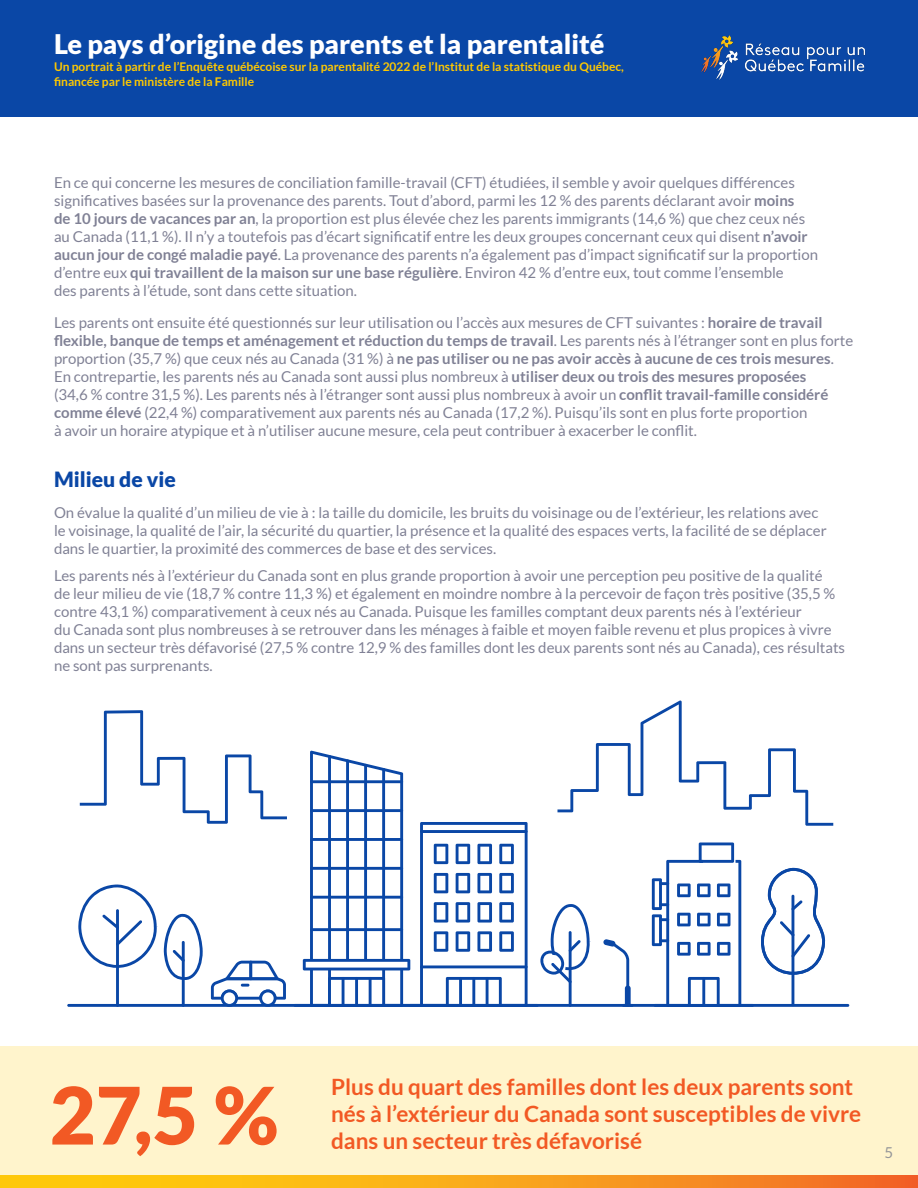
<style>
.page{position:relative;width:918px;height:1188px;background:#fff}
.page>*{position:absolute;margin:0;border:0;box-sizing:border-box;transform-origin:0 0}
.Citation{font:900 79.2px "Lato";color:#f25924}
.t1{font:900 27px "Lato";color:#fff}
.Citation-2{font:700 22.5px/27px "Lato";color:#f25924}
.t2{font:900 21px "Lato";color:#0a47a6}
.Texte_courant{font:15px/18px "Lato";color:#808195}
.t3{font:15px "Lato";color:#939598}
.t4{font:700 12px/15px "Lato";color:#ffc900}
.s1{font-weight:700}
</style>
<div class="page">
<div style="left:0;top:1047px;width:918px;height:141px;background:#fff4cc"></div>
<svg style="left:0;top:1175px;width:918px;height:13px"></svg>
<div style="left:0;top:0;width:918px;height:117px;background:#0a47a6"></div>
<img style="left:701px;top:35px;width:165px;height:45px">
<hr style="left:792px;top:895px;width:2px;height:111px;background:#0a47a6">
<svg style="left:761px;top:868px;width:65px;height:108px"></svg>
<hr style="left:182px;top:941px;width:3px;height:66px;background:#0a47a6">
<svg style="left:164px;top:914px;width:39px;height:67px"></svg>
<svg style="left:420px;top:822px;width:108px;height:182px"></svg>
<hr style="left:459px;top:977px;width:3px;height:30px;background:#0a47a6">
<hr style="left:486px;top:977px;width:3px;height:30px;background:#0a47a6">
<hr style="left:472px;top:977px;width:3px;height:30px;background:#0a47a6">
<svg style="left:303px;top:751px;width:107px;height:253px"></svg>
<hr style="left:342px;top:977px;width:2px;height:30px;background:#0a47a6">
<hr style="left:369px;top:977px;width:3px;height:30px;background:#0a47a6">
<hr style="left:355px;top:977px;width:3px;height:30px;background:#0a47a6">
<hr style="left:116px;top:909px;width:3px;height:98px;background:#0a47a6">
<svg style="left:78px;top:885px;width:79px;height:83px"></svg>
<hr style="left:569px;top:931px;width:3px;height:76px;background:#0a47a6">
<svg style="left:540px;top:904px;width:50px;height:79px"></svg>
<hr style="left:67px;top:1004px;width:782px;height:3px;background:#0a47a6">
<svg style="left:211px;top:961px;width:76px;height:46px"></svg>
<svg style="left:557px;top:700px;width:276px;height:126px"></svg>
<svg style="left:80px;top:710px;width:207px;height:114px"></svg>
<svg style="left:603px;top:939px;width:31px;height:68px"></svg>
<svg style="left:652px;top:843px;width:89px;height:164px"></svg>
<p class="t1" style="left:54px;top:28px;width:552px">Le pays d’origine des parents et la parentalité</p>
<p class="t4" style="left:54px;top:59px;width:571px">Un portrait à partir de l’Enquête québécoise sur la parentalité 2022 de l’Institut de la statistique du Québec, financée par le ministère de la Famille</p>
<p class="Texte_courant" style="left:54px;top:174px;width:766px">En ce qui concerne les mesures de conciliation famille-travail (CFT) étudiées, il semble y avoir quelques différences significatives basées sur la provenance des parents. Tout d’abord, parmi les 12 % des parents déclarant avoir <span class="s1">moins<br>de 10 jours de vacances par an</span>, la proportion est plus élevée chez les parents immigrants (14,6 %) que chez ceux nés au Canada (11,1 %). Il n’y a toutefois pas d’écart significatif entre les deux groupes concernant ceux qui disent <span class="s1">n’avoir aucun jour de congé maladie payé</span>. La provenance des parents n’a également pas d’impact significatif sur la proportion d’entre eux <span class="s1">qui travaillent de la maison sur une base régulière</span>. Environ 42 % d’entre eux, tout comme l’ensemble<br>des parents à l’étude, sont dans cette situation.</p>
<p class="Texte_courant" style="left:54px;top:313px;width:801px">Les parents ont ensuite été questionnés sur leur utilisation ou l’accès aux mesures de CFT suivantes : <span class="s1">horaire de travail flexible, banque de temps et aménagement et réduction du temps de travail</span>. Les parents nés à l’étranger sont en plus forte proportion (35,7 %) que ceux nés au Canada (31 %) à <span class="s1">ne pas utiliser ou ne pas avoir accès à aucune de ces trois mesures</span>.<br>En contrepartie, les parents nés au Canada sont aussi plus nombreux à <span class="s1">utiliser deux ou trois des mesures proposées<br></span>(34,6 % contre 31,5 %). Les parents nés à l’étranger sont aussi plus nombreux à avoir un <span class="s1">conflit travail-famille considéré comme élevé</span> (22,4 %) comparativement aux parents nés au Canada (17,2 %). Puisqu’ils sont en plus forte proportion<br>à avoir un horaire atypique et à n’utiliser aucune mesure, cela peut contribuer à exacerber le conflit.</p>
<p class="t2" style="left:54px;top:467px;width:124px">Milieu de vie</p>
<p class="Texte_courant" style="left:54px;top:504px;width:774px">On évalue la qualité d’un milieu de vie à : la taille du domicile, les bruits du voisinage ou de l’extérieur, les relations avec le voisinage, la qualité de l’air, la sécurité du quartier, la présence et la qualité des espaces verts, la facilité de se déplacer dans le quartier, la proximité des commerces de base et des services.</p>
<p class="Texte_courant" style="left:54px;top:567px;width:793px">Les parents nés à l’extérieur du Canada sont en plus grande proportion à avoir une perception peu positive de la qualité<br>de leur milieu de vie (18,7 % contre 11,3 %) et également en moindre nombre à la percevoir de façon très positive (35,5 % contre 43,1 %) comparativement à ceux nés au Canada. Puisque les familles comptant deux parents nés à l’extérieur<br>du Canada sont plus nombreuses à se retrouver dans les ménages à faible et moyen faible revenu et plus propices à vivre dans un secteur très défavorisé (27,5 % contre 12,9 % des familles dont les deux parents sont nés au Canada), ces résultats ne sont pas surprenants.</p>
<p class="Citation" style="left:50px;top:1069px;width:230px">27,5 %</p>
<p class="Citation-2" style="left:331px;top:1073px;width:532px">Plus du quart des familles dont les deux parents sont nés à l’extérieur du Canada sont susceptibles de vivre dans un secteur très défavorisé</p>
<p class="t3" style="left:885px;top:1144px;width:10px">5</p>
</div>
